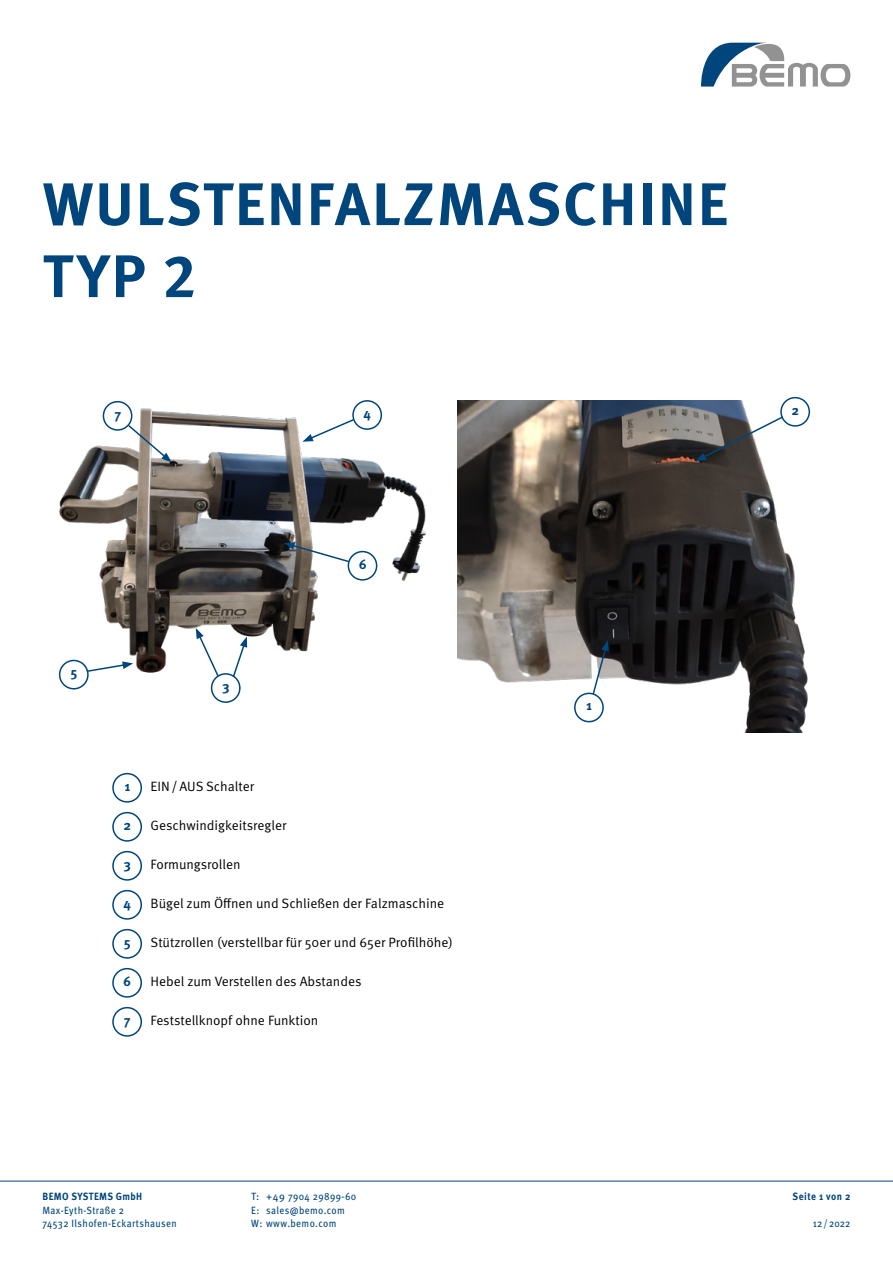
<style>
.page{position:relative;width:893px;height:1263px;background:#fff}
.page>*{position:absolute;margin:0;border:0;box-sizing:border-box;transform-origin:0 0}
.Headline{font:700 60px/72px "Meta OT";letter-spacing:.03em;color:#00457c}
.Fliesstext{font:13.5px "Meta OT Norm";color:#000}
.Zahlen{font:700 13.5px "Meta OT";color:#00457c}
.t1{font:10.5px/13.5px "Meta OT";letter-spacing:.04em;color:#00457c;scale:.91 1}
.t2{font:10.5px/13.5px "Meta OT";letter-spacing:.04em;color:#00457c}
.t3{font:700 10.5px "Meta OT";letter-spacing:.04em;color:#00457c;scale:.91 1}
</style>
<div class="page">
<hr style="left:0;top:1181px;width:893px;height:1px;background:#00457c">
<svg style="left:701px;top:43px;width:149px;height:44px"></svg>
<div style="left:112px;top:773px;width:30px;height:30px;border:2px solid #00457c;border-radius:50%"></div>
<div style="left:112px;top:812px;width:30px;height:30px;border:2px solid #00457c;border-radius:50%"></div>
<div style="left:112px;top:851px;width:30px;height:30px;border:2px solid #00457c;border-radius:50%"></div>
<div style="left:112px;top:890px;width:30px;height:30px;border:2px solid #00457c;border-radius:50%"></div>
<div style="left:112px;top:929px;width:30px;height:30px;border:2px solid #00457c;border-radius:50%"></div>
<div style="left:112px;top:968px;width:30px;height:30px;border:2px solid #00457c;border-radius:50%"></div>
<div style="left:112px;top:1007px;width:30px;height:30px;border:2px solid #00457c;border-radius:50%"></div>
<img style="left:58px;top:401px;width:368px;height:302px">
<img style="left:457px;top:401px;width:354px;height:331px">
<div style="left:353px;top:401px;width:28px;height:28px;background:#fff;border-radius:50%"></div>
<div style="left:352px;top:400px;width:30px;height:30px;border:2px solid #00457c;border-radius:50%"></div>
<svg style="left:302px;top:418px;width:54px;height:24px"></svg>
<div style="left:103px;top:402px;width:29px;height:28px;background:#fff;border-radius:50%"></div>
<div style="left:103px;top:401px;width:29px;height:30px;border:2px solid #00457c;border-radius:50%"></div>
<svg style="left:127px;top:423px;width:45px;height:39px"></svg>
<div style="left:212px;top:674px;width:28px;height:28px;background:#fff;border-radius:50%"></div>
<div style="left:211px;top:673px;width:30px;height:30px;border:2px solid #00457c;border-radius:50%"></div>
<svg style="left:196px;top:628px;width:24px;height:50px"></svg>
<div style="left:60px;top:660px;width:28px;height:29px;background:#fff;border-radius:50%"></div>
<div style="left:59px;top:660px;width:30px;height:29px;border:2px solid #00457c;border-radius:50%"></div>
<div style="left:348px;top:552px;width:29px;height:28px;background:#fff;border-radius:50%"></div>
<div style="left:348px;top:551px;width:29px;height:30px;border:2px solid #00457c;border-radius:50%"></div>
<svg style="left:284px;top:542px;width:67px;height:21px"></svg>
<div style="left:781px;top:398px;width:28px;height:28px;background:#fff;border-radius:50%"></div>
<div style="left:780px;top:397px;width:30px;height:30px;border:2px solid #00457c;border-radius:50%"></div>
<svg style="left:696px;top:415px;width:89px;height:46px"></svg>
<svg style="left:591px;top:640px;width:18px;height:58px"></svg>
<div style="left:575px;top:693px;width:28px;height:29px;background:#fff;border-radius:50%"></div>
<div style="left:574px;top:693px;width:30px;height:29px;border:2px solid #00457c;border-radius:50%"></div>
<svg style="left:232px;top:636px;width:15px;height:42px"></svg>
<svg style="left:85px;top:661px;width:48px;height:12px"></svg>
<p class="Headline" style="left:43px;top:169px;width:687px">WULSTENFALZMASCHINE<br>TYP 2</p>
<p class="Zahlen" style="left:114px;top:405px;width:9px">7</p>
<p class="Zahlen" style="left:364px;top:405px;width:9px">4</p>
<p class="Zahlen" style="left:70px;top:664px;width:9px">5</p>
<p class="Zahlen" style="left:222px;top:678px;width:9px">3</p>
<p class="Zahlen" style="left:359px;top:555px;width:10px">6</p>
<p class="Zahlen" style="left:124px;top:777px;width:8px">1</p>
<p class="Fliesstext" style="left:151px;top:778px;width:105px">EIN/AUS Schalter</p>
<p class="Zahlen" style="left:123px;top:816px;width:9px">2</p>
<p class="Fliesstext" style="left:151px;top:817px;width:138px">Geschwindigkeitsregler</p>
<p class="Zahlen" style="left:124px;top:855px;width:9px">3</p>
<p class="Fliesstext" style="left:151px;top:856px;width:92px">Formungsrollen</p>
<p class="Zahlen" style="left:124px;top:894px;width:9px">4</p>
<p class="Fliesstext" style="left:151px;top:895px;width:295px">Bügel zum Öffnen und Schließen der Falzmaschine</p>
<p class="Zahlen" style="left:124px;top:933px;width:9px">5</p>
<p class="Fliesstext" style="left:151px;top:934px;width:304px">Stützrollen (verstellbar für 50er und 65er Profilhöhe)</p>
<p class="Zahlen" style="left:123px;top:972px;width:10px">6</p>
<p class="Fliesstext" style="left:151px;top:973px;width:213px">Hebel zum Verstellen des Abstandes</p>
<p class="Zahlen" style="left:124px;top:1011px;width:9px">7</p>
<p class="Fliesstext" style="left:151px;top:1012px;width:169px">Feststellknopf ohne Funktion</p>
<p class="Zahlen" style="left:586px;top:697px;width:8px">1</p>
<p class="Zahlen" style="left:791px;top:401px;width:9px">2</p>
<p class="t3" style="left:43px;top:1190px;width:111px">BEMO SYSTEMS GmbH</p>
<p class="t3" style="left:792px;top:1190px;width:65px">Seite 1 von 2</p>
<p class="t1" style="left:43px;top:1203px;width:149px">Max-Eyth-Straße 2<br>74532 Ilshofen-Eckartshausen</p>
<p class="t2" style="left:251px;top:1190px;width:107px">T: +49 7904 29899-60<br>E: sales@bemo.com<br>W: www.bemo.com</p>
<p class="t1" style="left:813px;top:1217px;width:43px">12/2022</p>
</div>
